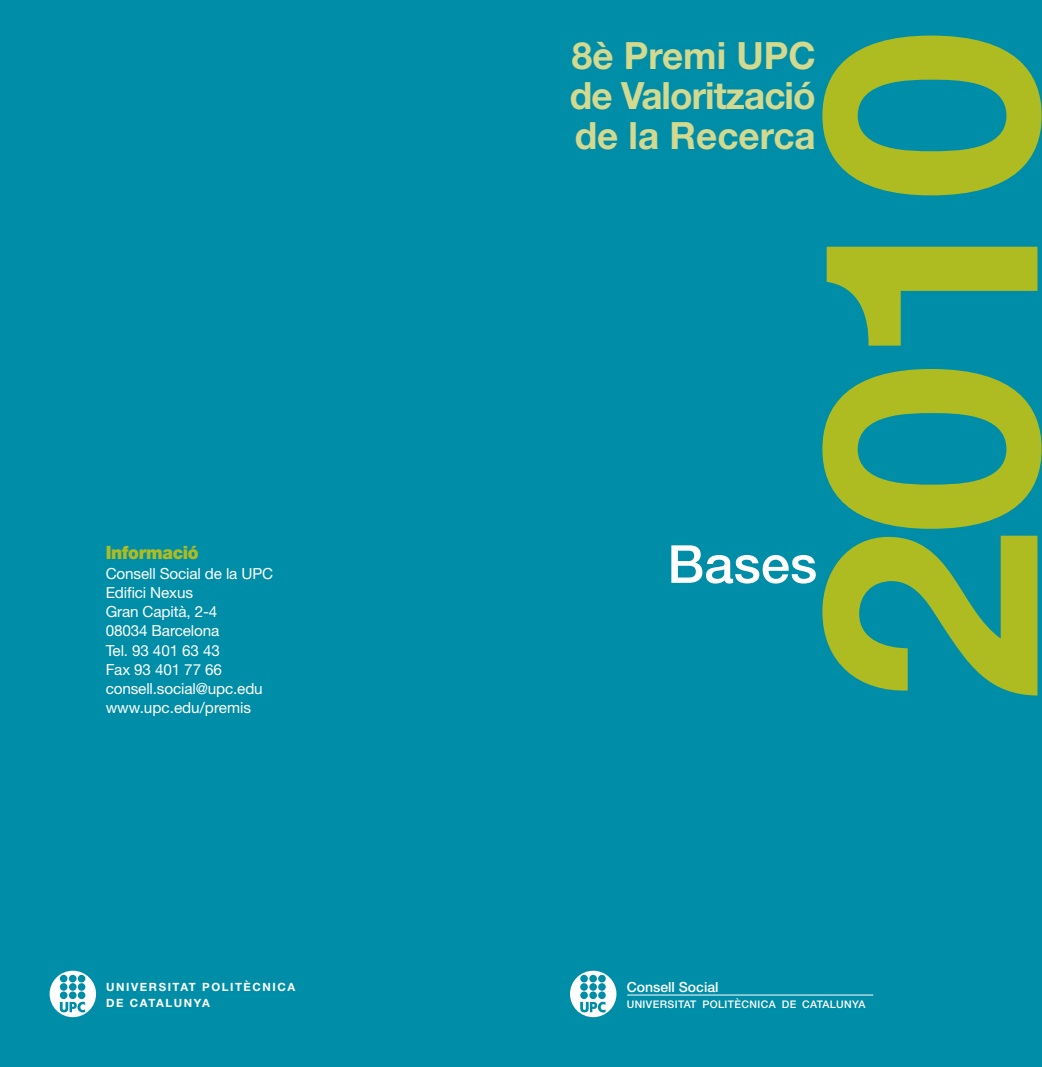
<style>
.page{position:relative;width:1042px;height:1067px;background:#008da8}
.page>*{position:absolute;margin:0;border:0;box-sizing:border-box;transform-origin:0 0}
.t1{font:700 301px "Helvetica Neue";color:#aebc21}
.t2{font:500 52.5px "Helvetica Neue";color:#fff}
.t3{font:700 37.62px/39.9px "Helvetica Neue";letter-spacing:-.02em;color:#d3d98f}
.t4{font:700 37.62px "Helvetica Neue";color:#d3d98f}
.t5{font:900 18.38px "Helvetica Neue";letter-spacing:-.02em;color:#aebc21;scale:.94 1}
.t6{font:15.4px "Helvetica Neue";letter-spacing:-.01em;color:#fff}
.t7{font:500 14px "Helvetica Neue";color:#fff}
.t8{font:700 11.38px "Helvetica Neue";letter-spacing:.14em;color:#fff}
.t9{font:500 10.5px "Helvetica Neue";letter-spacing:.04em;color:#fff}
</style>
<div class="page">
<hr style="left:627px;top:994px;width:246px;height:1px;background:#fff">
<svg style="left:50px;top:970px;width:46px;height:47px"></svg>
<svg style="left:60px;top:1001px;width:25px;height:11px"></svg>
<div style="left:60px;top:974px;width:7px;height:8px;background:#008da8;border-radius:50%"></div>
<div style="left:69px;top:974px;width:8px;height:8px;background:#008da8;border-radius:50%"></div>
<div style="left:78px;top:974px;width:7px;height:8px;background:#008da8;border-radius:50%"></div>
<div style="left:78px;top:983px;width:7px;height:7px;background:#008da8;border-radius:50%"></div>
<div style="left:69px;top:983px;width:8px;height:7px;background:#008da8;border-radius:50%"></div>
<div style="left:60px;top:983px;width:7px;height:7px;background:#008da8;border-radius:50%"></div>
<div style="left:60px;top:991px;width:7px;height:8px;background:#008da8;border-radius:50%"></div>
<div style="left:69px;top:991px;width:8px;height:8px;background:#008da8;border-radius:50%"></div>
<div style="left:78px;top:991px;width:7px;height:8px;background:#008da8;border-radius:50%"></div>
<svg style="left:570px;top:970px;width:46px;height:47px"></svg>
<svg style="left:580px;top:1001px;width:25px;height:11px"></svg>
<div style="left:580px;top:974px;width:8px;height:8px;background:#008da8;border-radius:50%"></div>
<div style="left:589px;top:974px;width:8px;height:8px;background:#008da8;border-radius:50%"></div>
<div style="left:598px;top:974px;width:8px;height:8px;background:#008da8;border-radius:50%"></div>
<div style="left:598px;top:983px;width:8px;height:7px;background:#008da8;border-radius:50%"></div>
<div style="left:589px;top:983px;width:8px;height:7px;background:#008da8;border-radius:50%"></div>
<div style="left:580px;top:983px;width:8px;height:7px;background:#008da8;border-radius:50%"></div>
<div style="left:580px;top:991px;width:8px;height:8px;background:#008da8;border-radius:50%"></div>
<div style="left:589px;top:991px;width:8px;height:8px;background:#008da8;border-radius:50%"></div>
<div style="left:598px;top:991px;width:8px;height:8px;background:#008da8;border-radius:50%"></div>
<p class="t5" style="left:106px;top:542px;width:101px">Informació</p>
<p class="t6" style="left:106px;top:564px;width:169px">Consell Social de la UPC</p>
<p class="t6" style="left:106px;top:583px;width:89px">Edifici Nexus</p>
<p class="t6" style="left:106px;top:602px;width:113px">Gran Capità, 2-4</p>
<p class="t6" style="left:106px;top:622px;width:115px">08034 Barcelona</p>
<p class="t6" style="left:106px;top:641px;width:116px">Tel. 93 401 63 43</p>
<p class="t6" style="left:106px;top:660px;width:118px">Fax 93 401 77 66</p>
<p class="t6" style="left:106px;top:679px;width:159px">consell.social@upc.edu</p>
<p class="t6" style="left:106px;top:699px;width:147px">www.upc.edu/premis</p>
<p class="t8" style="left:106px;top:980px;width:191px">UNIVERSITAT POLITÈCNICA</p>
<p class="t8" style="left:106px;top:996px;width:105px">DE CATALUNYA</p>
<p class="t1" style="left:744px;top:702px;width:674px;rotate:-90deg">2010</p>
<p class="t4" style="left:572px;top:32px;width:245px">8è Premi UPC</p>
<p class="t3" style="left:570px;top:75px;width:247px">de Valorització de la Recerca</p>
<p class="t2" style="left:667px;top:533px;width:151px">Bases</p>
<p class="t7" style="left:627px;top:978px;width:93px">Consell Social</p>
<p class="t9" style="left:627px;top:998px;width:240px">UNIVERSITAT POLITÈCNICA DE CATALUNYA</p>
</div>
